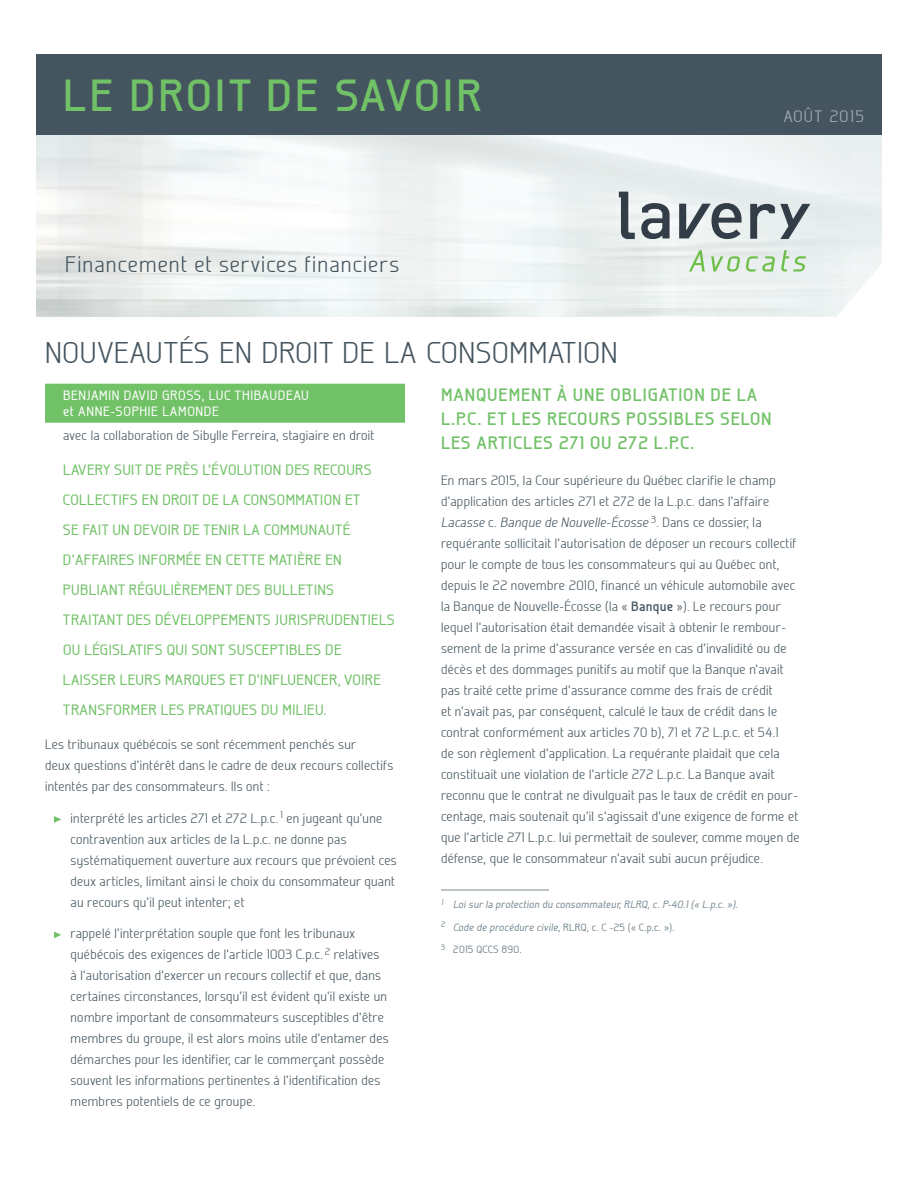
<style>
.page{position:relative;width:918px;height:1188px;background:#fff}
.page>*{position:absolute;margin:0;border:0;box-sizing:border-box;transform-origin:0 0}
.t1{font:700 45px "Galette";letter-spacing:.075em;color:#71c167}
.t2{font:300 30px "Galette";letter-spacing:.025em;color:#45555f}
.t3{font:300 22.5px "Galette";letter-spacing:.05em;color:#45555f}
.t4{font:700 18px/24px "Galette";letter-spacing:.05em;color:#71c167}
.t5{font:300 16.5px "Galette";letter-spacing:.075em;color:#a8b4bc}
.t6{font:500 15px/30px "Galette";letter-spacing:.025em;color:#71c167}
.t7{font:300 13.5px/21px "Galette";letter-spacing:.025em;color:#45555f}
.t8{font:500 13.5px/16.5px "Galette";letter-spacing:.05em;color:#fff}
.t9{font:italic 500 10.5px/22.5px "Galette";letter-spacing:.025em;color:#7b8b94}
.t10{font:500 10.5px "Galette";color:#7b8b94}
.s1{font-style:italic}
.s2{font-weight:700}
.s3{font-style:normal}
</style>
<div class="page">
<div style="left:36px;top:54px;width:846px;height:81px;background:#45555f"></div>
<svg style="left:689px;top:250px;width:16px;height:22px"></svg>
<svg style="left:711px;top:256px;width:29px;height:16px"></svg>
<svg style="left:746px;top:256px;width:29px;height:16px"></svg>
<svg style="left:781px;top:250px;width:25px;height:22px"></svg>
<svg style="left:619px;top:192px;width:191px;height:47px;background:#afb6b9"></svg>
<div style="left:45px;top:384px;width:360px;height:39px;background:#71c167"></div>
<svg style="left:54px;top:816px;width:7px;height:7px"></svg>
<svg style="left:54px;top:932px;width:7px;height:6px"></svg>
<hr style="left:441px;top:890px;width:108px;height:1px;background:#7b8a92">
<h1 class="t1" style="left:63px;top:67px;width:420px">LE DROIT DE SAVOIR</h1>
<h3 class="t3" style="left:65px;top:250px;width:336px">Financement et services financiers</h3>
<p class="t5" style="left:784px;top:106px;width:82px">Août 2015</p>
<h2 class="t2" style="left:45px;top:334px;width:570px">Nouveautés en droit de la consommation</h2>
<p class="t8" style="left:63px;top:387px;width:247px">BENJAMIN DAVID GROSS, LUC THIBAUDEAU<br>ET ANNE-SOPHIE LAMONDE</p>
<p class="t7" style="left:63px;top:425px;width:313px">avec la collaboration de Sibylle Ferreira, stagiaire en droit</p>
<p class="t6" style="left:63px;top:454px;width:333px">LAVERY SUIT DE PRÈS L’ÉVOLUTION DES RECOURS COLLECTIFS EN DROIT DE LA CONSOMMATION ET<br>SE FAIT UN DEVOIR DE TENIR LA COMMUNAUTÉ D’AFFAIRES INFORMÉE EN CETTE MATIÈRE EN PUBLIANT RÉGULIÈREMENT DES BULLETINS TRAITANT DES DÉVELOPPEMENTS JURISPRUDENTIELS OU LÉGISLATIFS QUI SONT SUSCEPTIBLES DE LAISSER LEURS MARQUES ET D’INFLUENCER, VOIRE TRANSFORMER LES PRATIQUES DU MILIEU.</p>
<p class="t7" style="left:45px;top:734px;width:350px">Les tribunaux québécois se sont récemment penchés sur<br>deux questions d’intérêt dans le cadre de deux recours collectifs intentés par des consommateurs. Ils ont :</p>
<p class="t7" style="left:70px;top:807px;width:328px">interprété les articles 271 et 272 L.p.c. <sup>1</sup> en jugeant qu’une contravention aux articles de la L.p.c. ne donne pas systématiquement ouverture aux recours que prévoient ces deux articles, limitant ainsi le choix du consommateur quant au recours qu’il peut intenter; et</p>
<p class="t7" style="left:70px;top:923px;width:320px">rappelé l’interprétation souple que font les tribunaux québécois des exigences de l’article 1003 C.p.c. <sup>2</sup> relatives à l’autorisation d’exercer un recours collectif et que, dans certaines circonstances, lorsqu’il est évident qu’il existe un nombre important de consommateurs susceptibles d’être membres du groupe, il est alors moins utile d’entamer des démarches pour les identifier, car le commerçant possède souvent les informations pertinentes à l’identification des membres potentiels de ce groupe.</p>
<h3 class="t4" style="left:441px;top:383px;width:332px">MANQUEMENT À UNE OBLIGATION DE LA<br>L.P.C. ET LES RECOURS POSSIBLES SELON<br>LES ARTICLES 271 OU 272 L.P.C.</h3>
<p class="t7" style="left:441px;top:470px;width:360px">En mars 2015, la Cour supérieure du Québec clarifie le champ d’application des articles 271 et 272 de la L.p.c. dans l’affaire <span class="s1">Lacasse</span> c. <span class="s1">Banque de Nouvelle-Écosse</span> <sup>3</sup>. Dans ce dossier, la requérante sollicitait l’autorisation de déposer un recours collectif pour le compte de tous les consommateurs qui au Québec ont, depuis le 22 novembre 2010, financé un véhicule automobile avec la Banque de Nouvelle-Écosse (la « <span class="s2">BANQUE</span> »). Le recours pour lequel l’autorisation était demandée visait à obtenir le rembour&shy;sement de la prime d’assurance versée en cas d’invalidité ou de décès et des dommages punitifs au motif que la Banque n’avait pas traité cette prime d’assurance comme des frais de crédit<br>et n’avait pas, par conséquent, calculé le taux de crédit dans le contrat conformément aux articles 70 b), 71 et 72 L.p.c. et 54.1<br>de son règlement d’application. La requérante plaidait que cela constituait une violation de l’article 272 L.p.c. La Banque avait reconnu que le contrat ne divulguait pas le taux de crédit en pour&shy;centage, mais soutenait qu’il s’agissait d’une exigence de forme et que l’article 271 L.p.c. lui permettait de soulever, comme moyen de défense, que le consommateur n’avait subi aucun préjudice.</p>
<p class="t9" style="left:441px;top:893px;width:298px"><sup>1</sup> Loi sur la protection du consommateur, RLRQ, c. P-40.1 (« L.p.c. »).<br><sup>2</sup> Code de procédure civile<span class="s3">, RLRQ , C. C -25 (« C.P.C. »).<br></span><sup>3</sup> <span class="s3">2015 QCCS</span></p>
<p class="t10" style="left:501px;top:943px;width:22px">890.</p>
</div>
